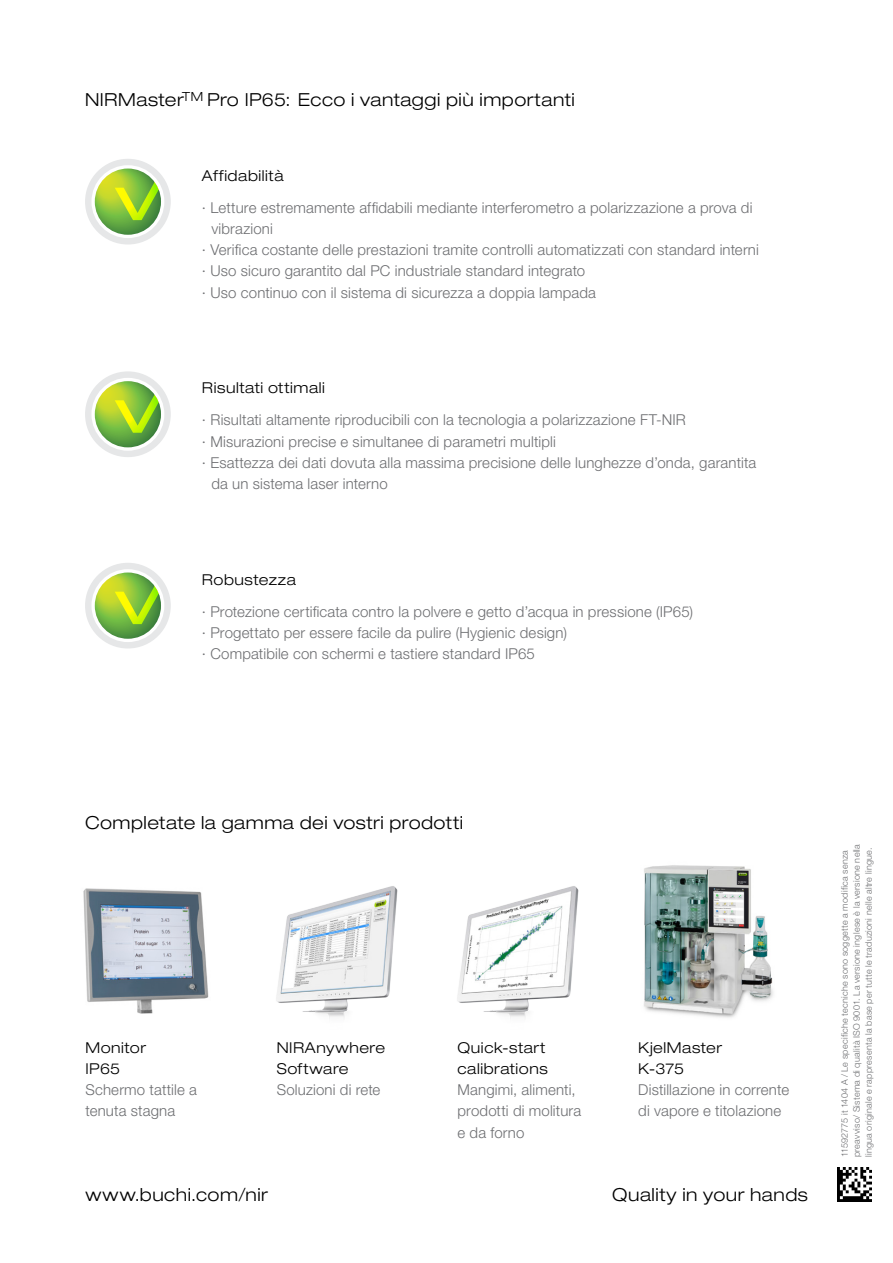
<style>
.page{position:relative;width:893px;height:1263px;background:#fff}
.page>*{position:absolute;margin:0;border:0;box-sizing:border-box;transform-origin:0 0}
.EN_Title{font:300 expanded 18px "Helvetica Neue LT Std";letter-spacing:.03em;color:#000}
.IT_Title{font:300 expanded 18px "Helvetica Neue LT Std";letter-spacing:.025em;color:#000}
.t1{font:300 15px/21.3px "Helvetica Neue LT Std";letter-spacing:.01em;color:#6d6e71}
.IT_Title_small_down{font:300 expanded 15px/21.3px "Helvetica Neue LT Std";letter-spacing:.035em;color:#000}
.IT_Barcode{font:300 9px/12px "Helvetica Neue LT Std";letter-spacing:.03em;color:#6d6e71}
.s1{font-stretch:expanded;color:#000}
.s2{font-stretch:normal;color:#6d6e71}
</style>
<div class="page">
<img style="left:838px;top:1167px;width:34px;height:34px">
<div style="left:85px;top:159px;width:86px;height:85px;background:#e6e7e8;border-radius:50%"></div>
<svg style="left:91px;top:165px;width:73px;height:73px"></svg>
<svg style="left:95px;top:169px;width:66px;height:66px"></svg>
<svg style="left:110px;top:168px;width:51px;height:67px;background:#9bc852"></svg>
<div style="left:85px;top:371px;width:86px;height:86px;background:#e6e7e8;border-radius:50%"></div>
<svg style="left:91px;top:378px;width:73px;height:73px"></svg>
<svg style="left:95px;top:381px;width:66px;height:66px"></svg>
<svg style="left:110px;top:381px;width:51px;height:66px;background:#9ac74f"></svg>
<div style="left:85px;top:563px;width:86px;height:85px;background:#e6e7e8;border-radius:50%"></div>
<svg style="left:91px;top:569px;width:73px;height:73px"></svg>
<svg style="left:95px;top:572px;width:66px;height:67px"></svg>
<svg style="left:110px;top:572px;width:51px;height:67px;background:#9bc852"></svg>
<img style="left:83px;top:888px;width:126px;height:126px">
<img style="left:276px;top:886px;width:122px;height:132px">
<img style="left:457px;top:886px;width:122px;height:132px">
<img style="left:644px;top:865px;width:129px;height:153px">
<p class="EN_Title" style="left:85px;top:89px;width:491px">NIRMaster<sup>TM</sup> Pro IP65: Ecco i vantaggi più importanti</p>
<p class="IT_Title_small_down" style="left:202px;top:165px;width:83px">Affidabilità</p>
<p class="t1" style="left:211px;top:196px;width:543px;text-indent:-9px">∙ Letture estremamente affidabili mediante interferometro a polarizzazione a prova di vibrazioni</p>
<p class="t1" style="left:202px;top:239px;width:558px">∙ Verifica costante delle prestazioni tramite controlli automatizzati con standard interni</p>
<p class="t1" style="left:202px;top:260px;width:385px">∙ Uso sicuro garantito dal PC industriale standard integrato</p>
<p class="t1" style="left:202px;top:281px;width:395px">∙ Uso continuo con il sistema di sicurezza a doppia lampada</p>
<p class="IT_Title_small_down" style="left:202px;top:377px;width:124px">Risultati ottimali</p>
<p class="t1" style="left:202px;top:409px;width:485px">∙ Risultati altamente riproducibili con la tecnologia a polarizzazione FT-NIR</p>
<p class="t1" style="left:202px;top:430px;width:355px">∙ Misurazioni precise e simultanee di parametri multipli</p>
<p class="t1" style="left:211px;top:451px;width:547px;text-indent:-9px">∙ Esattezza dei dati dovuta alla massima precisione delle lunghezze d’onda, garantita da un sistema laser interno</p>
<p class="IT_Title_small_down" style="left:202px;top:568px;width:95px">Robustezza</p>
<p class="t1" style="left:202px;top:600px;width:493px">∙ Protezione certificata contro la polvere e getto d’acqua in pressione (IP65)</p>
<p class="t1" style="left:202px;top:621px;width:366px">∙ Progettato per essere facile da pulire (Hygienic design)</p>
<p class="t1" style="left:202px;top:643px;width:334px">∙ Compatibile con schermi e tastiere standard IP65</p>
<p class="IT_Title" style="left:85px;top:812px;width:379px">Completate la gamma dei vostri prodotti</p>
<p class="t1" style="left:85px;top:1036px;width:113px"><span class="s1">Monitor<br>IP65<br></span>Schermo tattile a tenuta stagna</p>
<p class="IT_Title_small_down" style="left:277px;top:1036px;width:110px">NIRAnywhere<br>Software<br><span class="s2">Soluzioni di rete</span></p>
<p class="t1" style="left:458px;top:1036px;width:125px"><span class="s1">Quick-start calibrations<br></span>Mangimi, alimenti, prodotti di molitura e da forno</p>
<p class="t1" style="left:638px;top:1036px;width:152px"><span class="s1">KjelMaster<br>K-375<br></span>Distillazione in corrente di vapore e titolazione</p>
<p class="EN_Title" style="left:86px;top:1184px;width:184px">www.buchi.com/nir</p>
<p class="EN_Title" style="left:612px;top:1184px;width:197px">Quality in your hands</p>
<p class="IT_Barcode" style="left:838px;top:1157px;width:315px;rotate:-90deg">11592775 it 1404 A / Le specifiche tecniche sono soggette a modifica senza preavviso/ Sistema di qualità ISO 9001. La versione inglese è la versione nella lingua originale e rappresenta la base per tutte le traduzioni nelle altre lingue.</p>
</div>
